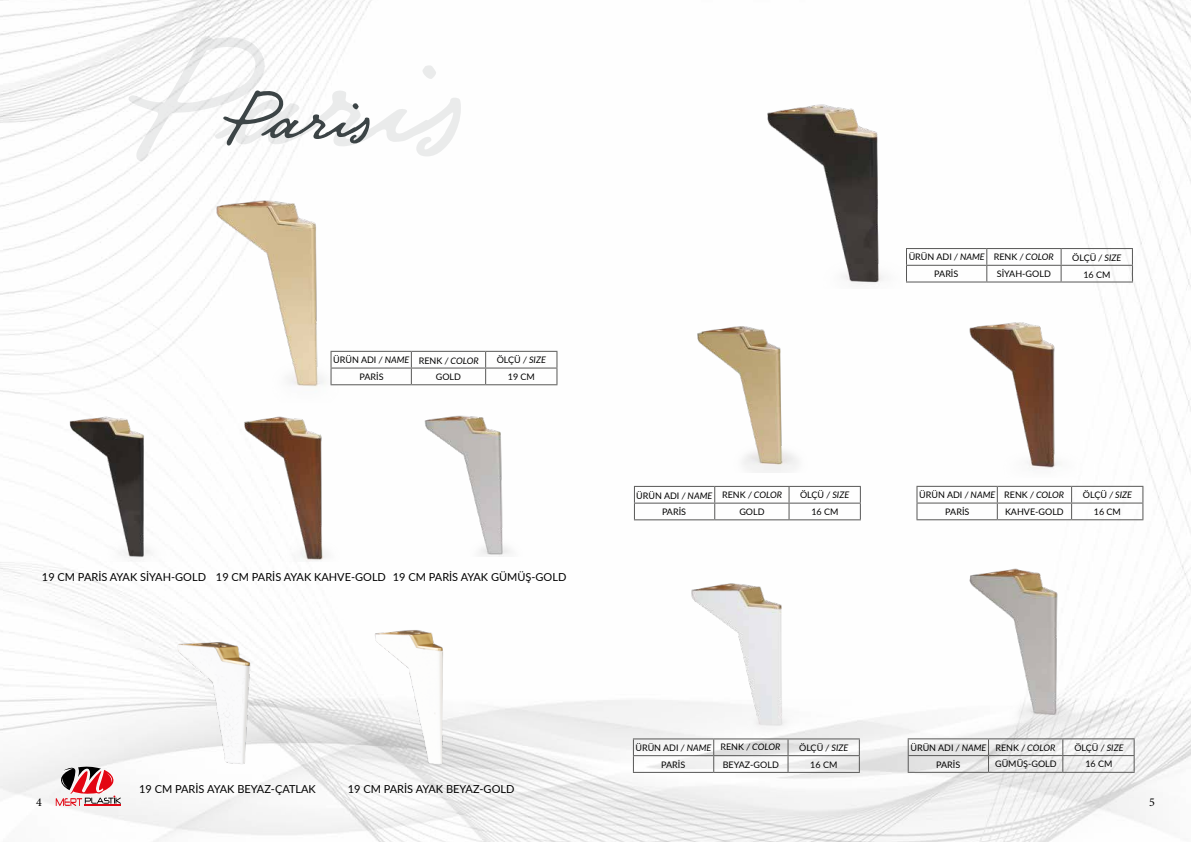
<style>
.page{position:relative;width:1191px;height:842px;background:#fff}
.page>*{position:absolute;margin:0;border:0;box-sizing:border-box;transform-origin:0 0}
.t1{font:66px "Atatrk";color:#3c4446}
.t2{font:12px "Minion Pro";color:#000}
.t3{font:11px "Lato";color:#000}
.t4{font:9px/17px "Lato";color:#000;text-align:center}
.t5{font:italic 9px "Lato";color:#000}
.s1{font-style:italic}
.s2{font-style:normal}
</style>
<div class="page">
<img style="left:0;top:0;width:1191px;height:842px">
<img style="left:743px;top:74px;width:159px;height:214px">
<img style="left:668px;top:569px;width:183px;height:166px">
<img style="left:683px;top:304px;width:133px;height:169px">
<img style="left:932px;top:554px;width:206px;height:170px">
<img style="left:935px;top:310px;width:190px;height:167px">
<hr style="left:906px;top:248px;width:80px;height:1px;background:#575756">
<hr style="left:986px;top:248px;width:75px;height:1px;background:#575756">
<hr style="left:1061px;top:248px;width:72px;height:1px;background:#575756">
<hr style="left:906px;top:265px;width:80px;height:1px;background:#575756">
<svg style="left:906px;top:249px;width:1px;height:32px"></svg>
<hr style="left:986px;top:265px;width:75px;height:1px;background:#575756">
<svg style="left:986px;top:249px;width:1px;height:32px"></svg>
<hr style="left:1061px;top:265px;width:72px;height:1px;background:#575756">
<svg style="left:1060px;top:249px;width:1px;height:32px"></svg>
<svg style="left:1132px;top:249px;width:1px;height:32px"></svg>
<hr style="left:906px;top:281px;width:80px;height:1px;background:#575756">
<hr style="left:986px;top:281px;width:75px;height:1px;background:#575756">
<hr style="left:1061px;top:281px;width:72px;height:1px;background:#575756">
<hr style="left:633px;top:738px;width:80px;height:1px;background:#575756">
<hr style="left:713px;top:738px;width:75px;height:1px;background:#575756">
<hr style="left:788px;top:738px;width:72px;height:1px;background:#575756">
<hr style="left:633px;top:755px;width:80px;height:1px;background:#575756">
<svg style="left:633px;top:739px;width:1px;height:33px"></svg>
<hr style="left:713px;top:755px;width:75px;height:1px;background:#575756">
<svg style="left:713px;top:739px;width:1px;height:33px"></svg>
<hr style="left:788px;top:755px;width:72px;height:1px;background:#575756">
<svg style="left:787px;top:739px;width:1px;height:33px"></svg>
<svg style="left:859px;top:739px;width:1px;height:33px"></svg>
<hr style="left:633px;top:772px;width:80px;height:1px;background:#575756">
<hr style="left:713px;top:772px;width:75px;height:1px;background:#575756">
<hr style="left:788px;top:772px;width:72px;height:1px;background:#575756">
<hr style="left:916px;top:486px;width:81px;height:1px;background:#575756">
<hr style="left:997px;top:486px;width:74px;height:1px;background:#575756">
<hr style="left:1071px;top:486px;width:72px;height:1px;background:#575756">
<hr style="left:916px;top:503px;width:81px;height:1px;background:#575756">
<svg style="left:916px;top:487px;width:1px;height:32px"></svg>
<hr style="left:997px;top:503px;width:74px;height:1px;background:#575756">
<svg style="left:996px;top:487px;width:1px;height:32px"></svg>
<hr style="left:1071px;top:503px;width:72px;height:1px;background:#575756">
<svg style="left:1071px;top:487px;width:1px;height:32px"></svg>
<svg style="left:1142px;top:487px;width:1px;height:32px"></svg>
<hr style="left:916px;top:519px;width:81px;height:1px;background:#575756">
<hr style="left:997px;top:519px;width:74px;height:1px;background:#575756">
<hr style="left:1071px;top:519px;width:72px;height:1px;background:#575756">
<hr style="left:634px;top:486px;width:80px;height:1px;background:#575756">
<hr style="left:714px;top:486px;width:75px;height:1px;background:#575756">
<hr style="left:789px;top:486px;width:72px;height:1px;background:#575756">
<hr style="left:634px;top:503px;width:80px;height:1px;background:#575756">
<svg style="left:634px;top:487px;width:1px;height:32px"></svg>
<hr style="left:714px;top:503px;width:75px;height:1px;background:#575756">
<svg style="left:714px;top:487px;width:1px;height:32px"></svg>
<hr style="left:789px;top:503px;width:72px;height:1px;background:#575756">
<svg style="left:788px;top:487px;width:1px;height:32px"></svg>
<svg style="left:860px;top:487px;width:1px;height:32px"></svg>
<hr style="left:634px;top:519px;width:80px;height:1px;background:#575756">
<hr style="left:714px;top:519px;width:75px;height:1px;background:#575756">
<hr style="left:789px;top:519px;width:72px;height:1px;background:#575756">
<hr style="left:907px;top:738px;width:81px;height:1px;background:#575756">
<hr style="left:988px;top:738px;width:74px;height:1px;background:#575756">
<hr style="left:1062px;top:738px;width:72px;height:1px;background:#575756">
<hr style="left:907px;top:755px;width:81px;height:1px;background:#575756">
<svg style="left:907px;top:739px;width:1px;height:33px"></svg>
<hr style="left:988px;top:755px;width:74px;height:1px;background:#575756">
<svg style="left:988px;top:739px;width:1px;height:33px"></svg>
<hr style="left:1062px;top:755px;width:72px;height:1px;background:#575756">
<svg style="left:1062px;top:739px;width:1px;height:33px"></svg>
<svg style="left:1133px;top:739px;width:1px;height:33px"></svg>
<hr style="left:907px;top:772px;width:81px;height:1px;background:#575756">
<hr style="left:988px;top:772px;width:74px;height:1px;background:#575756">
<hr style="left:1062px;top:772px;width:72px;height:1px;background:#575756">
<img style="left:188px;top:185px;width:195px;height:217px">
<hr style="left:330px;top:351px;width:81px;height:1px;background:#575756">
<hr style="left:411px;top:351px;width:74px;height:1px;background:#575756">
<hr style="left:485px;top:351px;width:72px;height:1px;background:#575756">
<hr style="left:330px;top:368px;width:81px;height:1px;background:#575756">
<svg style="left:330px;top:352px;width:1px;height:32px"></svg>
<hr style="left:411px;top:368px;width:74px;height:1px;background:#575756">
<svg style="left:411px;top:352px;width:1px;height:32px"></svg>
<hr style="left:485px;top:368px;width:72px;height:1px;background:#575756">
<svg style="left:485px;top:352px;width:1px;height:32px"></svg>
<svg style="left:556px;top:352px;width:1px;height:32px"></svg>
<hr style="left:330px;top:384px;width:81px;height:1px;background:#575756">
<hr style="left:411px;top:384px;width:74px;height:1px;background:#575756">
<hr style="left:485px;top:384px;width:72px;height:1px;background:#575756">
<svg style="left:56px;top:763px;width:66px;height:43px"></svg>
<img style="left:47px;top:407px;width:149px;height:154px">
<img style="left:137px;top:618px;width:166px;height:154px">
<img style="left:219px;top:407px;width:162px;height:154px">
<img style="left:346px;top:618px;width:165px;height:154px">
<img style="left:411px;top:407px;width:122px;height:149px">
<h1 class="t1" style="left:224px;top:77px;width:149px">Paris</h1>
<p class="t4" style="left:333px;top:351px;width:78px">ÜRÜN ADI <span class="s1">/ NAME<br></span>PARİS</p>
<p class="t5" style="left:419px;top:354px;width:61px"><span class="s2">RENK</span> / COLOR</p>
<p class="t5" style="left:497px;top:354px;width:51px"><span class="s2">ÖLÇÜ</span> / SIZE</p>
<p class="t4" style="left:436px;top:368px;width:27px">GOLD</p>
<p class="t4" style="left:508px;top:368px;width:29px">19 CM</p>
<p class="t3" style="left:42px;top:569px;width:345px">19 CM PARİS AYAK SİYAH-GOLD 19 CM PARİS AYAK KAHVE-GOLD</p>
<p class="t3" style="left:393px;top:569px;width:175px">19 CM PARİS AYAK GÜMÜŞ-GOLD</p>
<p class="t3" style="left:139px;top:781px;width:178px">19 CM PARİS AYAK BEYAZ-ÇATLAK</p>
<p class="t3" style="left:348px;top:781px;width:168px">19 CM PARİS AYAK BEYAZ-GOLD</p>
<p class="t4" style="left:908px;top:248px;width:78px">ÜRÜN ADI <span class="s1">/ NAME<br></span>PARİS</p>
<p class="t5" style="left:993px;top:251px;width:61px"><span class="s2">RENK</span> / COLOR</p>
<p class="t5" style="left:1072px;top:251px;width:51px"><span class="s2">ÖLÇÜ</span> / SIZE</p>
<p class="t4" style="left:997px;top:265px;width:55px">SİYAH-GOLD</p>
<p class="t4" style="left:1083px;top:265px;width:29px">16 CM</p>
<p class="t4" style="left:636px;top:486px;width:147px">ÜRÜN ADI <span class="s1">/ NAME</span> RENK <span class="s1">/ COLOR</span></p>
<p class="t5" style="left:800px;top:489px;width:51px"><span class="s2">ÖLÇÜ</span> / SIZE</p>
<p class="t4" style="left:662px;top:503px;width:26px">PARİS</p>
<p class="t4" style="left:739px;top:503px;width:27px">GOLD</p>
<p class="t4" style="left:811px;top:503px;width:29px">16 CM</p>
<p class="t4" style="left:919px;top:486px;width:146px">ÜRÜN ADI <span class="s1">/ NAME</span> RENK <span class="s1">/ COLOR</span></p>
<p class="t5" style="left:1083px;top:488px;width:51px"><span class="s2">ÖLÇÜ</span> / SIZE</p>
<p class="t4" style="left:945px;top:503px;width:26px">PARİS</p>
<p class="t4" style="left:1005px;top:503px;width:60px">KAHVE-GOLD</p>
<p class="t4" style="left:1093px;top:503px;width:29px">16 CM</p>
<p class="t4" style="left:635px;top:739px;width:78px">ÜRÜN ADI <span class="s1">/ NAME<br></span>PARİS</p>
<p class="t5" style="left:720px;top:741px;width:61px"><span class="s2">RENK</span> / COLOR</p>
<p class="t5" style="left:799px;top:741px;width:51px"><span class="s2">ÖLÇÜ</span> / SIZE</p>
<p class="t4" style="left:723px;top:755px;width:58px">BEYAZ-GOLD</p>
<p class="t4" style="left:810px;top:756px;width:29px">16 CM</p>
<p class="t4" style="left:910px;top:739px;width:146px">ÜRÜN ADI <span class="s1">/ NAME</span> RENK <span class="s1">/ COLOR</span></p>
<p class="t5" style="left:1074px;top:741px;width:51px"><span class="s2">ÖLÇÜ</span> / SIZE</p>
<p class="t4" style="left:936px;top:755px;width:26px">PARİS</p>
<p class="t4" style="left:995px;top:755px;width:63px">GÜMÜŞ-GOLD</p>
<p class="t4" style="left:1085px;top:755px;width:29px">16 CM</p>
<h2 class="t2" style="left:36px;top:795px;width:7px">4</h2>
<h2 class="t2" style="left:1149px;top:795px;width:7px">5</h2>
</div>
